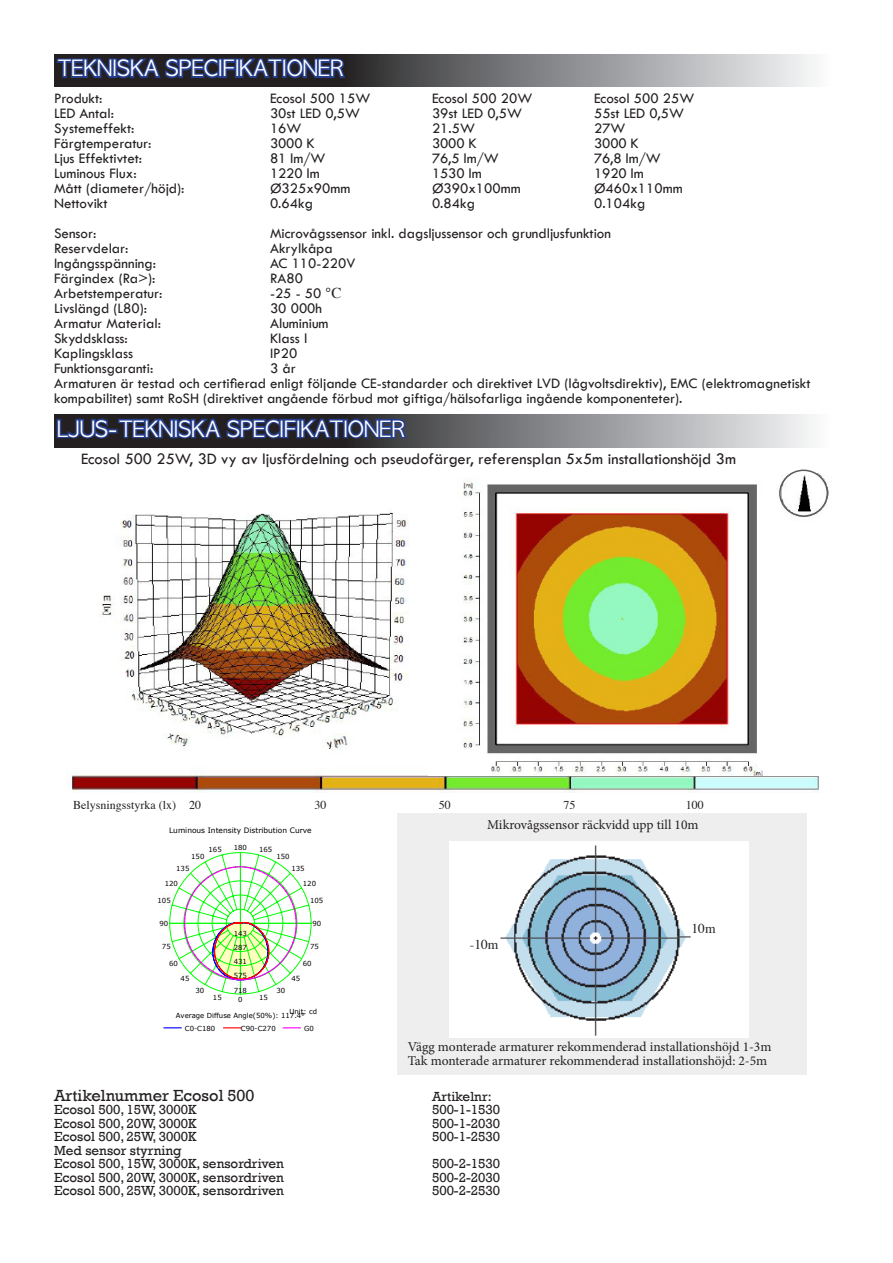
<style>
.page{position:relative;width:893px;height:1263px;background:#fff}
.page>*{position:absolute;margin:0;border:0;box-sizing:border-box;transform-origin:0 0}
.t1{font:21px "Apple Gothic";color:#fff}
.t2{font:16.5px "Tw Cen";color:#231f20}
.t3{font:16.5px "Rockwell";color:#231f20}
.t4{font:15px/15px "Tw Cen";color:#231f20}
.t5{font:13.5px "Rockwell";color:#231f20}
.t6{font:13.5px "Minion Pro";color:#231f20}
.t7{font:13.5px "Times";color:#231f20}
.t8{font:12px "Times";color:#231f20}
.t9{font:7.5px "Verdana";color:#000}
.t10{font:6.9px/12.6px "Verdana";color:#000}
.t11{font:6.75px/8.1px "Verdana";color:#000}
.s1{font-family:"Times"}
</style>
<div class="page">
<img style="left:68px;top:769px;width:752px;height:24px">
<div style="left:398px;top:813px;width:409px;height:262px;background:#eeeeef"></div>
<div style="left:449px;top:841px;width:299px;height:196px;background:#fff"></div>
<svg style="left:55px;top:54px;width:758px;height:33px;background:#88888a"></svg>
<svg style="left:55px;top:54px;width:292px;height:29px;background:#242e52"></svg>
<svg style="left:54px;top:414px;width:758px;height:33px;background:#8f8f92"></svg>
<svg style="left:55px;top:417px;width:56px;height:24px"></svg>
<div style="left:108px;top:429px;width:10px;height:4px;border:3px solid #253f8e"></div>
<svg style="left:117px;top:414px;width:292px;height:29px;background:#263054"></svg>
<svg style="left:169px;top:852px;width:143px;height:143px"></svg>
<svg style="left:164px;top:1027px;width:17px;height:1px"></svg>
<svg style="left:223px;top:1027px;width:18px;height:1px"></svg>
<svg style="left:283px;top:1027px;width:18px;height:1px"></svg>
<img style="left:429px;top:473px;width:400px;height:303px">
<img style="left:100px;top:510px;width:309px;height:239px">
<img style="left:500px;top:845px;width:191px;height:191px">
<div style="left:779px;top:470px;width:49px;height:47px;border:2px solid #5c5c5f;border-radius:50%"></div>
<p class="t1" style="left:58px;top:57px;width:288px">TEKNISKA SPECIFIKATIONER</p>
<p class="t4" style="left:54px;top:90px;width:50px">Produkt:</p>
<p class="t4" style="left:270px;top:90px;width:102px">Ecosol 500 15W</p>
<p class="t4" style="left:432px;top:90px;width:102px">Ecosol 500 20W</p>
<p class="t4" style="left:594px;top:90px;width:102px">Ecosol 500 25W</p>
<p class="t4" style="left:54px;top:105px;width:62px">LED Antal:</p>
<p class="t4" style="left:270px;top:105px;width:92px">30st LED 0,5W</p>
<p class="t4" style="left:432px;top:105px;width:92px">39st LED 0,5W</p>
<p class="t4" style="left:594px;top:105px;width:92px">55st LED 0,5W</p>
<p class="t4" style="left:54px;top:120px;width:82px">Systemeffekt:</p>
<p class="t4" style="left:270px;top:120px;width:33px">16W</p>
<p class="t4" style="left:432px;top:120px;width:45px">21.5W</p>
<p class="t4" style="left:594px;top:120px;width:33px">27W</p>
<p class="t4" style="left:54px;top:135px;width:99px">Färgtemperatur:</p>
<p class="t4" style="left:270px;top:135px;width:46px">3000 K</p>
<p class="t4" style="left:432px;top:135px;width:46px">3000 K</p>
<p class="t4" style="left:594px;top:135px;width:46px">3000 K</p>
<p class="t4" style="left:54px;top:150px;width:90px">Ljus Effektivtet:</p>
<p class="t4" style="left:270px;top:150px;width:57px">81 lm/W</p>
<p class="t4" style="left:432px;top:150px;width:68px">76,5 lm/W</p>
<p class="t4" style="left:594px;top:150px;width:68px">76,8 lm/W</p>
<p class="t4" style="left:54px;top:165px;width:84px">Luminous Flux:</p>
<p class="t4" style="left:270px;top:165px;width:51px">1220 lm</p>
<p class="t4" style="left:432px;top:165px;width:51px">1530 lm</p>
<p class="t4" style="left:594px;top:165px;width:51px">1920 lm</p>
<p class="t4" style="left:54px;top:180px;width:132px">Mått (diameter/höjd):</p>
<p class="t4" style="left:270px;top:180px;width:82px">Ø325x90mm</p>
<p class="t4" style="left:432px;top:180px;width:90px">Ø390x100mm</p>
<p class="t4" style="left:594px;top:180px;width:90px">Ø460x110mm</p>
<p class="t4" style="left:54px;top:195px;width:55px">Nettovikt</p>
<p class="t4" style="left:270px;top:195px;width:44px">0.64kg</p>
<p class="t4" style="left:432px;top:195px;width:44px">0.84kg</p>
<p class="t4" style="left:594px;top:195px;width:53px">0.104kg</p>
<p class="t4" style="left:54px;top:225px;width:44px">Sensor:</p>
<p class="t4" style="left:270px;top:225px;width:342px">Microvågssensor inkl. dagsljussensor och grundljusfunktion</p>
<p class="t4" style="left:54px;top:240px;width:76px">Reservdelar:</p>
<p class="t4" style="left:270px;top:240px;width:64px">Akrylkåpa</p>
<p class="t4" style="left:54px;top:255px;width:104px">Ingångsspänning:</p>
<p class="t4" style="left:270px;top:255px;width:87px">AC 110-220V</p>
<p class="t4" style="left:54px;top:270px;width:103px">Färgindex (Ra&gt;):</p>
<p class="t4" style="left:270px;top:270px;width:35px">RA80</p>
<p class="t4" style="left:54px;top:285px;width:110px">Arbetstemperatur:</p>
<p class="t4" style="left:270px;top:285px;width:73px">-25 - 50 <span class="s1">℃</span></p>
<p class="t4" style="left:54px;top:300px;width:95px">Livslängd (L80):</p>
<p class="t4" style="left:270px;top:300px;width:54px">30 000h</p>
<p class="t4" style="left:54px;top:315px;width:108px">Armatur Material:</p>
<p class="t4" style="left:270px;top:315px;width:60px">Aluminium</p>
<p class="t4" style="left:54px;top:330px;width:75px">Skyddsklass:</p>
<p class="t4" style="left:270px;top:330px;width:39px">Klass l</p>
<p class="t4" style="left:54px;top:345px;width:81px">Kaplingsklass</p>
<p class="t4" style="left:270px;top:345px;width:29px">IP20</p>
<p class="t4" style="left:54px;top:360px;width:101px">Funktionsgaranti:</p>
<p class="t4" style="left:270px;top:360px;width:27px">3 år</p>
<p class="t4" style="left:54px;top:375px;width:758px">Armaturen är testad och certifierad enligt följande CE-standarder och direktivet LVD (lågvoltsdirektiv), EMC (elektromagnetiskt kompabilitet) samt RoSH (direktivet angående förbud mot giftiga/hälsofarliga ingående komponenteter).</p>
<p class="t1" style="left:57px;top:417px;width:350px">LJUS-TEKNISKA SPECIFIKATIONER</p>
<p class="t2" style="left:81px;top:449px;width:656px">Ecosol 500 25W, 3D vy av ljusfördelning och pseudofärger, referensplan 5x5m installationshöjd 3m</p>
<p class="t8" style="left:73px;top:793px;width:104px">Belysningsstyrka (lx)</p>
<p class="t8" style="left:189px;top:794px;width:13px">20</p>
<p class="t8" style="left:315px;top:794px;width:13px">30</p>
<p class="t8" style="left:439px;top:794px;width:13px">50</p>
<p class="t8" style="left:564px;top:794px;width:13px">75</p>
<p class="t8" style="left:686px;top:794px;width:19px">100</p>
<p class="t9" style="left:169px;top:825px;width:144px">Luminous Intensity Distribution Curve</p>
<p class="t10" style="left:234px;top:841px;width:15px">180</p>
<p class="t10" style="left:209px;top:843px;width:15px">165</p>
<p class="t10" style="left:259px;top:843px;width:15px">165</p>
<p class="t10" style="left:191px;top:850px;width:15px">150</p>
<p class="t10" style="left:276px;top:850px;width:15px">150</p>
<p class="t10" style="left:176px;top:862px;width:15px">135</p>
<p class="t10" style="left:291px;top:862px;width:15px">135</p>
<p class="t10" style="left:165px;top:877px;width:15px">120</p>
<p class="t10" style="left:303px;top:877px;width:15px">120</p>
<p class="t10" style="left:158px;top:894px;width:15px">105</p>
<p class="t10" style="left:310px;top:894px;width:15px">105</p>
<p class="t10" style="left:159px;top:917px;width:10px">90</p>
<p class="t10" style="left:313px;top:917px;width:10px">90</p>
<p class="t10" style="left:234px;top:927px;width:15px">143</p>
<p class="t10" style="left:162px;top:940px;width:10px">75</p>
<p class="t10" style="left:310px;top:940px;width:10px">75</p>
<p class="t10" style="left:234px;top:941px;width:15px">287</p>
<p class="t10" style="left:234px;top:955px;width:15px">431</p>
<p class="t10" style="left:169px;top:957px;width:10px">60</p>
<p class="t10" style="left:303px;top:957px;width:10px">60</p>
<p class="t10" style="left:234px;top:969px;width:15px">575</p>
<p class="t10" style="left:181px;top:972px;width:10px">45</p>
<p class="t10" style="left:291px;top:972px;width:10px">45</p>
<p class="t10" style="left:234px;top:984px;width:15px">718</p>
<p class="t10" style="left:196px;top:984px;width:10px">30</p>
<p class="t10" style="left:276px;top:984px;width:10px">30</p>
<p class="t10" style="left:213px;top:991px;width:10px">15</p>
<p class="t10" style="left:259px;top:991px;width:10px">15</p>
<p class="t10" style="left:238px;top:993px;width:6px">0</p>
<p class="t10" style="left:289px;top:1005px;width:29px">Unit: cd</p>
<p class="t10" style="left:185px;top:1009px;width:122px;text-indent:-9px">Average Diffuse Angle(50%): 117.4°<br>C0-C180</p>
<p class="t10" style="left:241px;top:1022px;width:36px">C90-C270</p>
<p class="t10" style="left:304px;top:1022px;width:11px">G0</p>
<p class="t6" style="left:487px;top:815px;width:213px">Mikrovågssensor räckvidd upp till 10m</p>
<p class="t7" style="left:470px;top:932px;width:30px">-10m</p>
<p class="t7" style="left:691px;top:916px;width:26px">10m</p>
<p class="t6" style="left:408px;top:1038px;width:365px">Vägg monterade armaturer rekommenderad installationshöjd 1-3m</p>
<p class="t6" style="left:408px;top:1051px;width:361px">Tak monterade armaturer rekommenderad installationshöjd: 2-5m</p>
<p class="t3" style="left:54px;top:1086px;width:202px">Artikelnummer Ecosol 500</p>
<p class="t5" style="left:432px;top:1088px;width:61px">Artikelnr:</p>
<p class="t5" style="left:54px;top:1102px;width:144px">Ecosol 500, 15W, 3000K</p>
<p class="t5" style="left:432px;top:1102px;width:70px">500-1-1530</p>
<p class="t5" style="left:54px;top:1115px;width:144px">Ecosol 500, 20W, 3000K</p>
<p class="t5" style="left:432px;top:1115px;width:70px">500-1-2030</p>
<p class="t5" style="left:54px;top:1129px;width:144px">Ecosol 500, 25W, 3000K</p>
<p class="t5" style="left:432px;top:1129px;width:70px">500-1-2530</p>
<p class="t5" style="left:54px;top:1142px;width:129px">Med sensor styrning</p>
<p class="t5" style="left:54px;top:1156px;width:231px">Ecosol 500, 15W, 3000K, sensordriven</p>
<p class="t5" style="left:432px;top:1156px;width:70px">500-2-1530</p>
<p class="t5" style="left:54px;top:1169px;width:231px">Ecosol 500, 20W, 3000K, sensordriven</p>
<p class="t5" style="left:432px;top:1169px;width:70px">500-2-2030</p>
<p class="t5" style="left:54px;top:1183px;width:231px">Ecosol 500, 25W, 3000K, sensordriven</p>
<p class="t5" style="left:432px;top:1183px;width:70px">500-2-2530</p>
<p class="t11" style="left:149px;top:1092px;width:86px">Test Device: GPM-1800B<br>Distance: 8.038 m<br>Humidity:<br>Inspector:</p>
</div>
